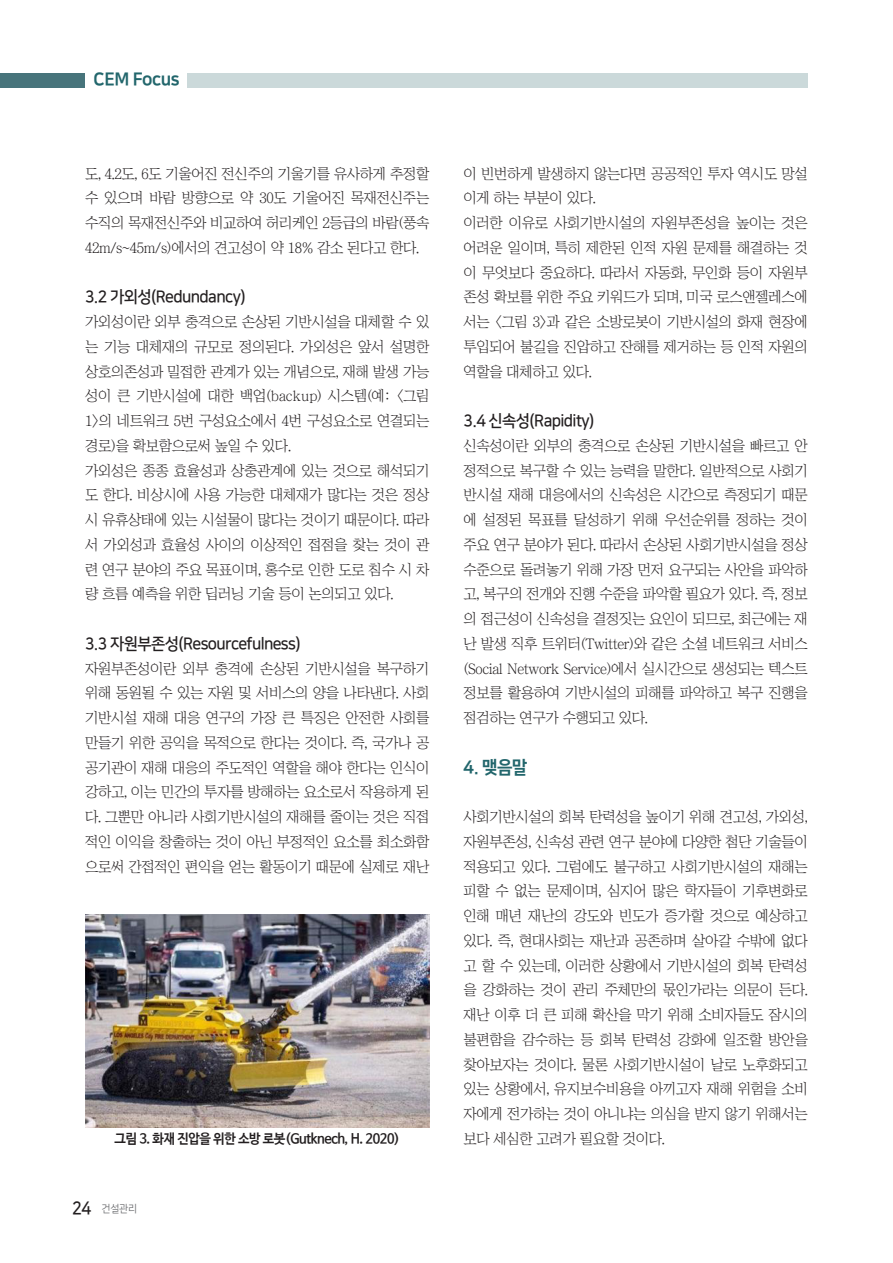
<style>
.page{position:relative;width:893px;height:1263px;background:#fff}
.page>*{position:absolute;margin:0;border:0;box-sizing:border-box;transform-origin:0 0}
.t1{font:18px "Nanum Square EB";letter-spacing:-.025em;color:#22666c;scale:.95 1}
.t2{font:16.5px "Nanum Square B";letter-spacing:-.04em;color:#231f20;scale:.95 1}
.t3{font:14.7px/24.8px "Chosunilbo NM";letter-spacing:-.025em;color:#231f20;text-align:justify}
.t4{font:700 13.5px "Nanum Barun Gothic";letter-spacing:-.025em;color:#231f20;scale:.95 1}
.t5{font:10.5px "Nanum Square R";color:#6c6d70;scale:.95 1}
.s1{font-family:"Nanum Square B";font-size:18px;color:#231f20}
</style>
<div class="page">
<div style="left:187px;top:73px;width:621px;height:15px;background:#cbd9da"></div>
<div style="left:0;top:73px;width:85px;height:15px;background:#47747b"></div>
<img style="left:85px;top:914px;width:344px;height:213px">
<p class="t1" style="left:94px;top:69px;width:92px">CEM Focus</p>
<p class="t3" style="left:85px;top:161px;width:346px">도, 4.2도, 6도 기울어진 전신주의 기울기를 유사하게 추정할 수 있으며 바람 방향으로 약 30도 기울어진 목재전신주는 수직의 목재전신주와 비교하여 허리케인 2등급의 바람(풍속 42m/s~45m/s)에서의 견고성이 약 18% 감소 된다고 한다.</p>
<p class="t2" style="left:85px;top:288px;width:171px">3.2 가외성(Redundancy)</p>
<p class="t3" style="left:85px;top:309px;width:346px;text-align:left">가외성이란 외부 충격으로 손상된 기반시설을 대체할 수 있 는 기능 대체재의 규모로 정의된다. 가외성은 앞서 설명한 상호의존성과 밀접한 관계가 있는 개념으로, 재해 발생 가능 성이 큰 기반시설에 대한 백업(backup) 시스템(예: &lt;그림<br>1&gt;의 네트워크 5번 구성요소에서 4번 구성요소로 연결되는 경로)을 확보함으로써 높일 수 있다.<br>가외성은 종종 효율성과 상충관계에 있는 것으로 해석되기 도 한다. 비상시에 사용 가능한 대체재가 많다는 것은 정상 시 유휴상태에 있는 시설물이 많다는 것이기 때문이다. 따라 서 가외성과 효율성 사이의 이상적인 접점을 찾는 것이 관 련 연구 분야의 주요 목표이며, 홍수로 인한 도로 침수 시 차 량 흐름 예측을 위한 딥러닝 기술 등이 논의되고 있다.</p>
<p class="t2" style="left:85px;top:635px;width:228px">3.3 자원부존성(Resourcefulness)</p>
<p class="t3" style="left:85px;top:656px;width:346px">자원부존성이란 외부 충격에 손상된 기반시설을 복구하기 위해 동원될 수 있는 자원 및 서비스의 양을 나타낸다. 사회 기반시설 재해 대응 연구의 가장 큰 특징은 안전한 사회를 만들기 위한 공익을 목적으로 한다는 것이다. 즉, 국가나 공 공기관이 재해 대응의 주도적인 역할을 해야 한다는 인식이 강하고, 이는 민간의 투자를 방해하는 요소로서 작용하게 된 다. 그뿐만 아니라 사회기반시설의 재해를 줄이는 것은 직접 적인 이익을 창출하는 것이 아닌 부정적인 요소를 최소화함 으로써 간접적인 편익을 얻는 활동이기 때문에 실제로 재난</p>
<p class="t3" style="left:463px;top:161px;width:346px;text-align:left">이 빈번하게 발생하지 않는다면 공공적인 투자 역시도 망설 이게 하는 부분이 있다.<br>이러한 이유로 사회기반시설의 자원부존성을 높이는 것은 어려운 일이며, 특히 제한된 인적 자원 문제를 해결하는 것 이 무엇보다 중요하다. 따라서 자동화, 무인화 등이 자원부 존성 확보를 위한 주요 키워드가 되며, 미국 로스앤젤레스에 서는 &lt;그림 3&gt;과 같은 소방로봇이 기반시설의 화재 현장에 투입되어 불길을 진압하고 잔해를 제거하는 등 인적 자원의 역할을 대체하고 있다.</p>
<p class="t2" style="left:463px;top:412px;width:139px">3.4 신속성(Rapidity)</p>
<p class="t3" style="left:463px;top:433px;width:346px">신속성이란 외부의 충격으로 손상된 기반시설을 빠르고 안 정적으로 복구할 수 있는 능력을 말한다. 일반적으로 사회기 반시설 재해 대응에서의 신속성은 시간으로 측정되기 때문 에 설정된 목표를 달성하기 위해 우선순위를 정하는 것이 주요 연구 분야가 된다. 따라서 손상된 사회기반시설을 정상 수준으로 돌려놓기 위해 가장 먼저 요구되는 사안을 파악하 고, 복구의 전개와 진행 수준을 파악할 필요가 있다. 즉, 정보 의 접근성이 신속성을 결정짓는 요인이 되므로, 최근에는 재 난 발생 직후 트위터(Twitter)와 같은 소셜 네트워크 서비스 (Social Network Service)에서 실시간으로 생성되는 텍스트 정보를 활용하여 기반시설의 피해를 파악하고 복구 진행을 점검하는 연구가 수행되고 있다.</p>
<p class="t1" style="left:463px;top:757px;width:69px">4. 맺음말</p>
<p class="t3" style="left:463px;top:804px;width:346px">사회기반시설의 회복 탄력성을 높이기 위해 견고성, 가외성, 자원부존성, 신속성 관련 연구 분야에 다양한 첨단 기술들이 적용되고 있다. 그럼에도 불구하고 사회기반시설의 재해는 피할 수 없는 문제이며, 심지어 많은 학자들이 기후변화로 인해 매년 재난의 강도와 빈도가 증가할 것으로 예상하고 있다. 즉, 현대사회는 재난과 공존하며 살아갈 수밖에 없다 고 할 수 있는데, 이러한 상황에서 기반시설의 회복 탄력성 을 강화하는 것이 관리 주체만의 몫인가라는 의문이 든다. 재난 이후 더 큰 피해 확산을 막기 위해 소비자들도 잠시의 불편함을 감수하는 등 회복 탄력성 강화에 일조할 방안을 찾아보자는 것이다. 물론 사회기반시설이 날로 노후화되고 있는 상황에서, 유지보수비용을 아끼고자 재해 위험을 소비 자에게 전가하는 것이 아니냐는 의심을 받지 않기 위해서는</p>
<p class="t4" style="left:115px;top:1131px;width:302px">그림 3. 화재 진압을 위한 소방 로봇(Gutknech, H. 2020)</p>
<p class="t3" style="left:463px;top:1126px;width:203px">보다 세심한 고려가 필요할 것이다.</p>
<p class="t5" style="left:72px;top:1204px;width:70px"><span class="s1">24</span> 건설관리</p>
</div>
